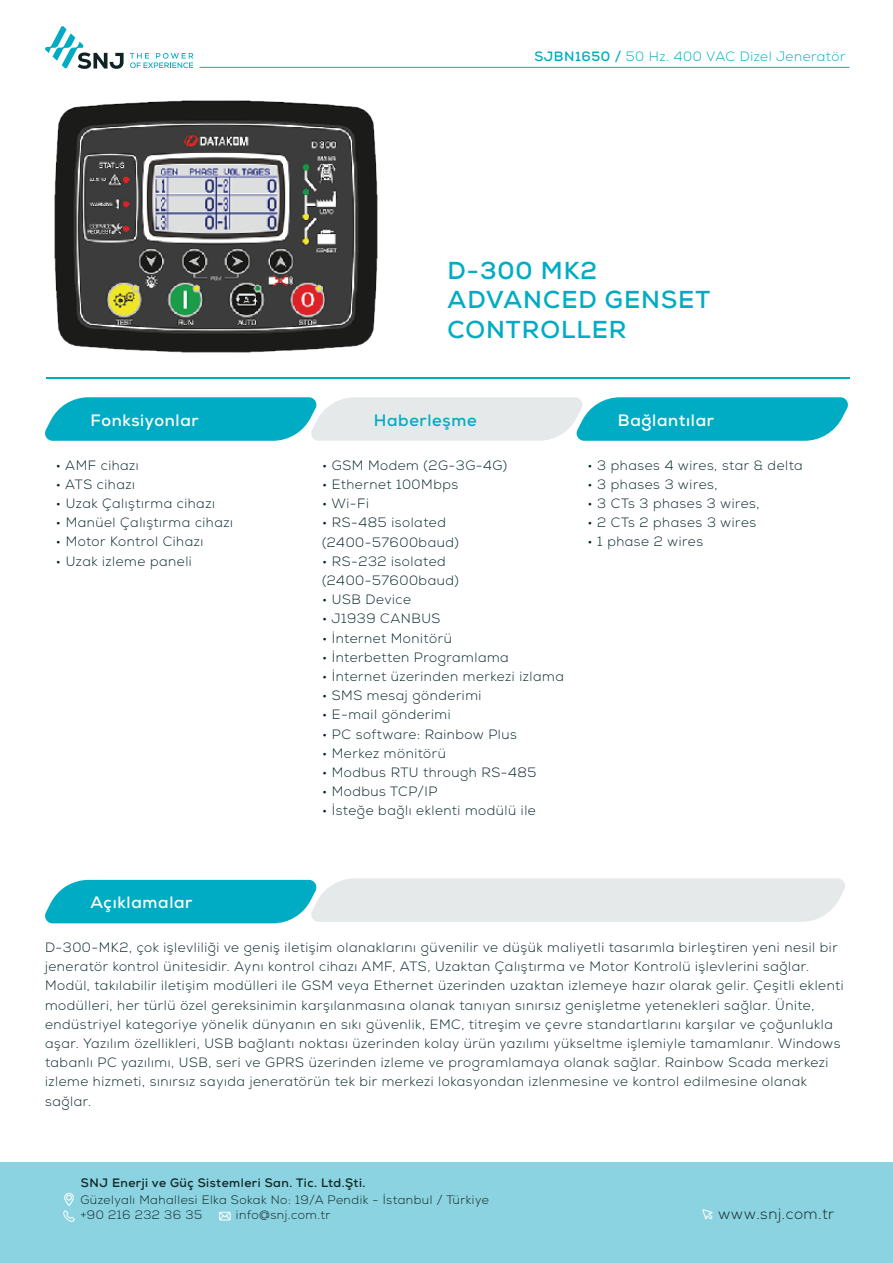
<style>
.page{position:relative;width:893px;height:1263px;background:#fff}
.page>*{position:absolute;margin:0;border:0;box-sizing:border-box;transform-origin:0 0}
.t1{font:700 24.45px/29.4px "Nexa";letter-spacing:.04em;color:#00acc3}
.t2{font:700 16.5px "Nexa";letter-spacing:.04em;color:#fff}
.t3{font:700 16.5px "Nexa";letter-spacing:.04em;color:#00acc3}
.t4{font:300 15px "Nexa";letter-spacing:.04em;color:#102425}
.t5{font:300 13.5px/19.2px "Nexa";letter-spacing:.04em;color:#072528}
.t6{font:300 13.5px "Nexa";letter-spacing:.04em;color:#00acc3}
.t7{font:300 12.15px/14.7px "Nexa";letter-spacing:.04em;color:#102425}
.t8{font:700 12.15px "Nexa";letter-spacing:.04em;color:#102425}
.s1{font-weight:700}
</style>
<div class="page">
<hr style="left:46px;top:378px;width:803px;height:1px;background:#00acc3">
<svg style="left:45px;top:397px;width:803px;height:44px;background:#59c4d2"></svg>
<svg style="left:45px;top:878px;width:800px;height:45px;background:#a2d8df"></svg>
<svg style="left:130px;top:53px;width:63px;height:15px"></svg>
<svg style="left:45px;top:26px;width:79px;height:43px"></svg>
<hr style="left:199px;top:67px;width:650px;height:1px;background:#00acc3">
<img style="left:55px;top:100px;width:323px;height:252px">
<div style="left:0;top:1163px;width:893px;height:100px;background:#8bd3e0"></div>
<svg style="left:63px;top:1193px;width:12px;height:29px"></svg>
<svg style="left:702px;top:1209px;width:11px;height:10px"></svg>
<svg style="left:219px;top:1212px;width:12px;height:8px"></svg>
<p class="t6" style="left:534px;top:49px;width:313px"><span class="s1">SJBN1650 /</span> 50 Hz. 400 VAC Dizel Jeneratör</p>
<p class="t2" style="left:91px;top:409px;width:110px">Fonksiyonlar</p>
<p class="t5" style="left:56px;top:456px;width:84px">• AMF cihazı</p>
<p class="t5" style="left:56px;top:475px;width:81px">• ATS cihazı</p>
<p class="t5" style="left:56px;top:494px;width:161px">• Uzak Çalıştırma cihazı</p>
<p class="t5" style="left:56px;top:513px;width:179px">• Manüel Çalıştırma cihazı</p>
<p class="t5" style="left:56px;top:532px;width:149px">• Motor Kontrol Cihazı</p>
<p class="t5" style="left:56px;top:552px;width:137px">• Uzak izleme paneli</p>
<p class="t2" style="left:91px;top:892px;width:104px">Açıklamalar</p>
<h1 class="t1" style="left:448px;top:256px;width:264px">D-300 MK2<br>ADVANCED GENSET<br>CONTROLLER</h1>
<p class="t3" style="left:374px;top:409px;width:104px">Haberleşme</p>
<p class="t2" style="left:618px;top:409px;width:98px">Bağlantılar</p>
<p class="t5" style="left:322px;top:456px;width:187px">• GSM Modem (2G-3G-4G)</p>
<p class="t5" style="left:322px;top:475px;width:138px">• Ethernet 100Mbps</p>
<p class="t5" style="left:322px;top:494px;width:48px">• Wi-Fi</p>
<p class="t5" style="left:322px;top:513px;width:138px">• RS-485 isolated (2400-57600baud)</p>
<p class="t5" style="left:322px;top:552px;width:138px">• RS-232 isolated (2400-57600baud)</p>
<p class="t5" style="left:322px;top:590px;width:90px">• USB Device</p>
<p class="t5" style="left:322px;top:609px;width:120px">• J1939 CANBUS</p>
<p class="t5" style="left:322px;top:629px;width:131px">• İnternet Monitörü</p>
<p class="t5" style="left:322px;top:648px;width:188px">• İnterbetten Programlama</p>
<p class="t5" style="left:322px;top:667px;width:243px">• İnternet üzerinden merkezi izlama</p>
<p class="t5" style="left:322px;top:686px;width:161px">• SMS mesaj gönderimi</p>
<p class="t5" style="left:322px;top:705px;width:130px">• E-mail gönderimi</p>
<p class="t5" style="left:322px;top:725px;width:196px">• PC software: Rainbow Plus</p>
<p class="t5" style="left:322px;top:744px;width:125px">• Merkez mönitörü</p>
<p class="t5" style="left:322px;top:763px;width:216px">• Modbus RTU through RS-485</p>
<p class="t5" style="left:322px;top:782px;width:117px">• Modbus TCP/IP</p>
<p class="t5" style="left:322px;top:801px;width:215px">• İsteğe bağlı eklenti modülü ile</p>
<p class="t5" style="left:587px;top:456px;width:217px">• 3 phases 4 wires, star &amp; delta</p>
<p class="t5" style="left:587px;top:475px;width:132px">• 3 phases 3 wires,</p>
<p class="t5" style="left:587px;top:494px;width:174px">• 3 CTs 3 phases 3 wires,</p>
<p class="t5" style="left:587px;top:513px;width:170px">• 2 CTs 2 phases 3 wires</p>
<p class="t5" style="left:587px;top:532px;width:117px">• 1 phase 2 wires</p>
<p class="t5" style="left:45px;top:938px;width:800px">D-300-MK2, çok işlevliliği ve geniş iletişim olanaklarını güvenilir ve düşük maliyetli tasarımla birleştiren yeni nesil bir jeneratör kontrol ünitesidir. Aynı kontrol cihazı AMF, ATS, Uzaktan Çalıştırma ve Motor Kontrolü işlevlerini sağlar.<br>Modül, takılabilir iletişim modülleri ile GSM veya Ethernet üzerinden uzaktan izlemeye hazır olarak gelir. Çeşitli eklenti modülleri, her türlü özel gereksinimin karşılanmasına olanak tanıyan sınırsız genişletme yetenekleri sağlar. Ünite, endüstriyel kategoriye yönelik dünyanın en sıkı güvenlik, EMC, titreşim ve çevre standartlarını karşılar ve çoğunlukla aşar. Yazılım özellikleri, USB bağlantı noktası üzerinden kolay ürün yazılımı yükseltme işlemiyle tamamlanır. Windows tabanlı PC yazılımı, USB, seri ve GPRS üzerinden izleme ve programlamaya olanak sağlar. Rainbow Scada merkezi izleme hizmeti, sınırsız sayıda jeneratörün tek bir merkezi lokasyondan izlenmesine ve kontrol edilmesine olanak sağlar.</p>
<p class="t8" style="left:81px;top:1174px;width:286px">SNJ Enerji ve Güç Sistemleri San. Tic. Ltd.Şti.</p>
<p class="t7" style="left:80px;top:1193px;width:410px">Güzelyalı Mahallesi Elka Sokak No: 19/A Pendik - İstanbul / Türkiye +90 216 232 36 35</p>
<p class="t7" style="left:236px;top:1207px;width:96px">info@snj.com.tr</p>
<p class="t4" style="left:718px;top:1205px;width:118px">www.snj.com.tr</p>
</div>
